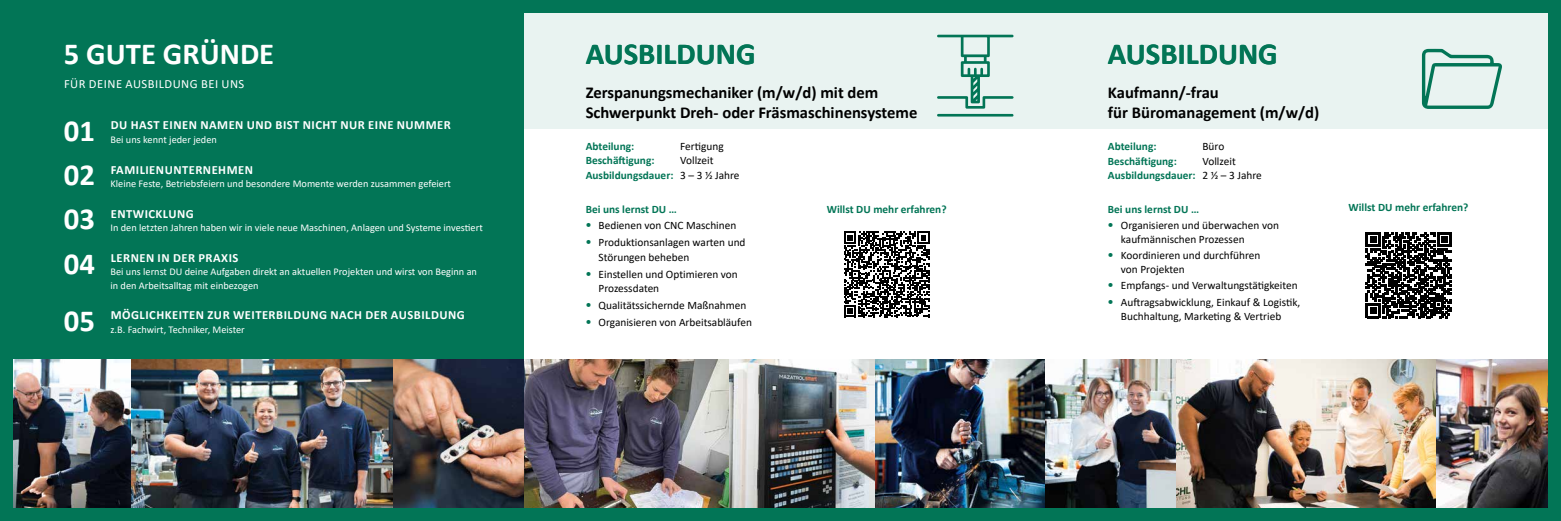
<style>
.page{position:relative;width:1561px;height:521px;background:#fff}
.page>*{position:absolute;margin:0;border:0;box-sizing:border-box;transform-origin:0 0}
.t1{font:700 30.62px "Calibri";color:#fff}
.t2{font:700 30.62px "Calibri";color:#027556}
.t3{font:700 16.62px/19.9px "Calibri";color:#000}
.t4{font:700 12.51px "Calibri";letter-spacing:.04em;color:#fff}
.t5{font:12.51px "Calibri";letter-spacing:.04em;color:#fff}
.t6{font:11.29px/14.5px "Calibri";color:#000}
.t7{font:700 11.29px "Calibri";color:#027556}
.t8{font:10.33px/13.3px "Calibri";color:#fff}
.s1{font-weight:700;color:#027556}
.s2{font-family:"Helvetica Neue LT Pro";font-stretch:condensed;color:#027556}
</style>
<div class="page">
<div style="left:524px;top:8px;width:1036px;height:121px;background:#e9f3f1"></div>
<div style="left:0;top:0;width:523px;height:492px;background:#027556"></div>
<img style="left:524px;top:359px;width:206px;height:149px">
<img style="left:729px;top:360px;width:146px;height:148px">
<img style="left:875px;top:359px;width:300px;height:149px">
<img style="left:1176px;top:359px;width:371px;height:149px">
<svg style="left:937px;top:35px;width:76px;height:82px"></svg>
<svg style="left:1421px;top:49px;width:81px;height:60px"></svg>
<svg style="left:844px;top:231px;width:85px;height:86px"></svg>
<svg style="left:1365px;top:232px;width:86px;height:86px"></svg>
<img style="left:13px;top:359px;width:118px;height:149px">
<img style="left:392px;top:359px;width:131px;height:149px">
<img style="left:131px;top:359px;width:261px;height:149px">
<div style="left:523px;top:0;width:1037px;height:13px;background:#027556"></div>
<div style="left:0;top:508px;width:1560px;height:13px;background:#027556"></div>
<div style="left:1547px;top:0;width:13px;height:515px;background:#027556"></div>
<div style="left:0;top:0;width:13px;height:515px;background:#027556"></div>
<h1 class="t1" style="left:64px;top:32px;width:212px">5 GUTE GRÜNDE</h1>
<p class="t5" style="left:64px;top:75px;width:182px">FÜR DEINE AUSBILDUNG BEI UNS</p>
<h1 class="t1" style="left:64px;top:109px;width:33px">01</h1>
<p class="t4" style="left:111px;top:116px;width:341px">DU HAST EINEN NAMEN UND BIST NICHT NUR EINE NUMMER</p>
<p class="t8" style="left:110px;top:132px;width:108px">Bei uns kennt jeder jeden</p>
<h1 class="t1" style="left:64px;top:153px;width:33px">02</h1>
<p class="t4" style="left:111px;top:160px;width:144px">FAMILIENUNTERNEHMEN</p>
<p class="t8" style="left:110px;top:176px;width:342px">Kleine Feste, Betriebsfeiern und besondere Momente werden zusammen gefeiert</p>
<h1 class="t1" style="left:64px;top:198px;width:33px">03</h1>
<p class="t4" style="left:111px;top:205px;width:85px">ENTWICKLUNG</p>
<p class="t8" style="left:110px;top:221px;width:374px">In den letzten Jahren haben wir in viele neue Maschinen, Anlagen und Systeme investiert</p>
<h1 class="t1" style="left:64px;top:242px;width:33px">04</h1>
<p class="t4" style="left:111px;top:249px;width:129px">LERNEN IN DER PRAXIS</p>
<p class="t8" style="left:110px;top:265px;width:368px">Bei uns lernst DU deine Aufgaben direkt an aktuellen Projekten und wirst von Beginn an in den Arbeitsalltag mit einbezogen</p>
<h1 class="t1" style="left:64px;top:299px;width:33px">05</h1>
<p class="t4" style="left:111px;top:306px;width:355px">MÖGLICHKEITEN ZUR WEITERBILDUNG NACH DER AUSBILDUNG</p>
<p class="t8" style="left:110px;top:322px;width:136px">z.B. Fachwirt, Techniker, Meister</p>
<h1 class="t2" style="left:585px;top:32px;width:171px">AUSBILDUNG</h1>
<h1 class="t2" style="left:1107px;top:32px;width:171px">AUSBILDUNG</h1>
<h2 class="t3" style="left:585px;top:83px;width:333px">Zerspanungsmechaniker (m/w/d) mit dem<br>Schwerpunkt Dreh- oder Fräsmaschinensysteme</h2>
<p class="t7" style="left:585px;top:138px;width:50px">Abteilung:</p>
<p class="t6" style="left:680px;top:138px;width:45px">Fertigung</p>
<p class="t7" style="left:585px;top:152px;width:70px">Beschäftigung:</p>
<p class="t6" style="left:585px;top:153px;width:155px;text-indent:94px">Vollzeit<br><span class="s1">Ausbildungsdauer:</span> 3 – 3 ½ Jahre</p>
<p class="t7" style="left:585px;top:201px;width:93px">Bei uns lernst DU …</p>
<p class="t7" style="left:826px;top:201px;width:121px">Willst DU mehr erfahren?</p>
<p class="t6" style="left:585px;top:218px;width:152px"><span class="s2">•</span> Bedienen von CNC Maschinen</p>
<p class="t6" style="left:598px;top:235px;width:148px;text-indent:-13px"><span class="s2">•</span> Produktionsanlagen warten und<br>Störungen beheben</p>
<p class="t6" style="left:598px;top:266px;width:141px;text-indent:-13px"><span class="s2">•</span> Einstellen und Optimieren von<br>Prozessdaten</p>
<p class="t6" style="left:585px;top:298px;width:162px"><span class="s2">•</span> Qualitätssichernde Maßnahmen</p>
<p class="t6" style="left:585px;top:314px;width:168px"><span class="s2">•</span> Organisieren von Arbeitsabläufen</p>
<h2 class="t3" style="left:1107px;top:83px;width:213px">Kaufmann/-frau<br>für Büromanagement (m/w/d)</h2>
<p class="t7" style="left:1107px;top:139px;width:50px">Abteilung:</p>
<p class="t6" style="left:1202px;top:139px;width:23px">Büro</p>
<p class="t7" style="left:1107px;top:153px;width:70px">Beschäftigung:</p>
<p class="t6" style="left:1107px;top:154px;width:155px;text-indent:94px">Vollzeit<br><span class="s1">Ausbildungsdauer:</span> 2 ½ – 3 Jahre</p>
<p class="t7" style="left:1107px;top:201px;width:93px">Bei uns lernst DU …</p>
<p class="t6" style="left:1120px;top:218px;width:159px;line-height:14px;text-indent:-13px"><span class="s2">•</span> Organisieren und überwachen von kaufmännischen Prozessen</p>
<p class="t6" style="left:1120px;top:248px;width:141px;line-height:14px;text-indent:-13px"><span class="s2">•</span> Koordinieren und durchführen von Projekten</p>
<p class="t6" style="left:1107px;top:278px;width:191px"><span class="s2">•</span> Empfangs- und Verwaltungstätigkeiten</p>
<p class="t6" style="left:1107px;top:295px;width:194px;line-height:14px;text-align:center"><span class="s2">•</span> Auftragsabwicklung, Einkauf &amp; Logistik,<br>Buchhaltung, Marketing &amp; Vertrieb</p>
<p class="t7" style="left:1348px;top:199px;width:121px">Willst DU mehr erfahren?</p>
</div>
